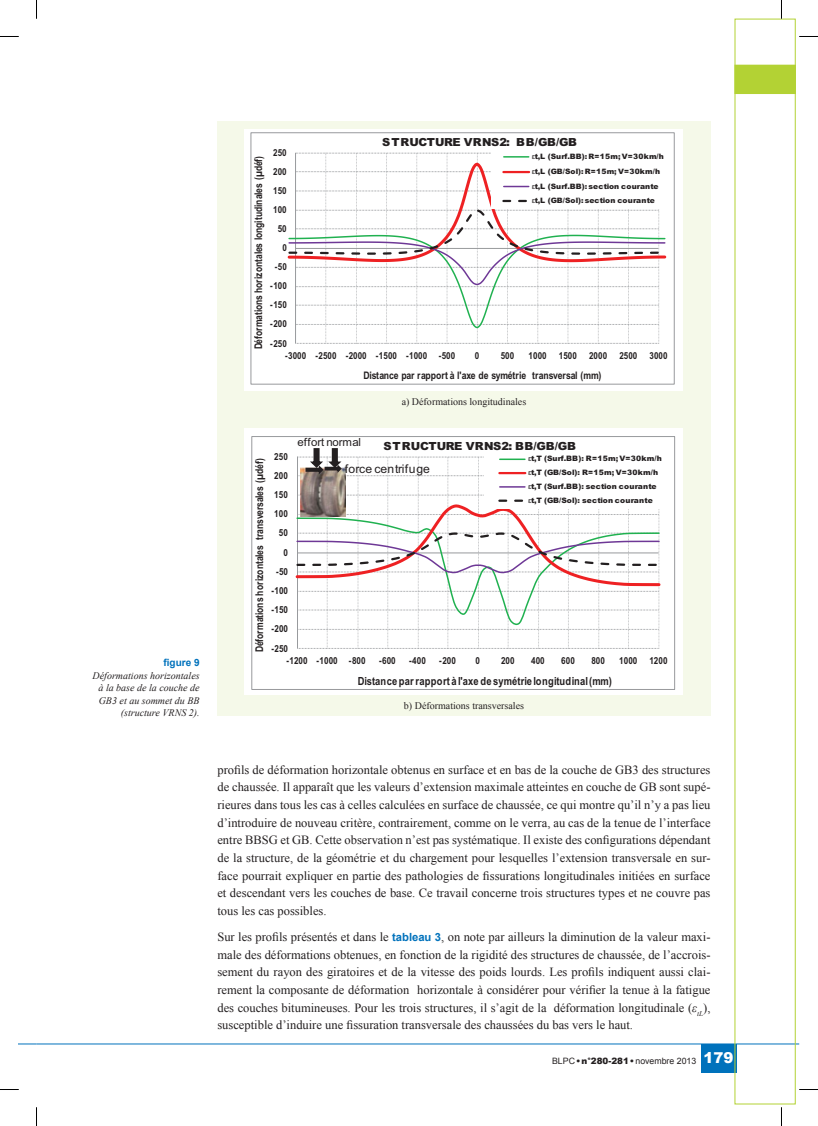
<style>
.page{position:relative;width:818px;height:1126px;background:#fff}
.page>*{position:absolute;margin:0;border:0;box-sizing:border-box;transform-origin:0 0}
.t1{font:12.5px/17.6px "Times New Roman";color:#231f20;text-align:justify}
.t2{font:11.88px "Arial";letter-spacing:.005em;color:#231f20}
.t3{font:700 11.12px "Arial Narrow";letter-spacing:.01em;color:#231f20}
.t4{font:900 11.12px "Arial";letter-spacing:.01em;color:#231f20}
.t5{font:11.12px "Arial";letter-spacing:-.01em;color:#231f20}
.t6{font:700 10.62px "Arial Narrow";color:#231f20}
.t7{font:700 10.38px "Arial Narrow";letter-spacing:-.02em;color:#231f20}
.t8{font:italic 10px/12.5px "Times New Roman";color:#231f20;text-align:right}
.t9{font:10px "Times New Roman";color:#231f20}
.t10{font:700 10px "Arial";color:#0072bc}
.t11{font:700 9.75px "Arial Narrow";letter-spacing:.005em;color:#231f20}
.t12{font:700 9.62px "Arial Narrow";letter-spacing:.005em;color:#231f20}
.t13{font:8.75px "Arial";color:#231f20}
.t14{font:900 7.5px/13.9px "Arial";letter-spacing:.035em;color:#231f20}
.t15{font:900 7.38px/14.6px "Arial";letter-spacing:.035em;color:#231f20}
.s1{font-weight:400}
.s2{font-family:"Arial";font-weight:700;font-size:11.25px;color:#0072bc}
.s3{font-style:italic}
.s4{font-weight:900}
.s5{font-weight:900;font-size:15px;color:#fff}
</style>
<div class="page">
<svg style="left:19px;top:1043px;width:17px;height:1px"></svg>
<div style="left:700px;top:1043px;width:35px;height:29px;background:#0072bc"></div>
<hr style="left:36px;top:1043px;width:762px;height:1px;background:#0072bc">
<svg style="left:734px;top:19px;width:61px;height:1085px"></svg>
<div style="left:217px;top:122px;width:493px;height:594px;background:#f5f9e9"></div>
<div style="left:244px;top:129px;width:438px;height:261px;background:#fff"></div>
<svg style="left:295px;top:343px;width:30px;height:1px"></svg>
<svg style="left:296px;top:153px;width:29px;height:1px"></svg>
<svg style="left:325px;top:153px;width:333px;height:191px"></svg>
<hr style="left:295px;top:153px;width:1px;height:190px;background:#989a9d">
<svg style="left:296px;top:161px;width:194px;height:47px"></svg>
<svg style="left:287px;top:208px;width:380px;height:121px"></svg>
<div style="left:490px;top:150px;width:183px;height:59px;background:#fff"></div>
<hr style="left:503px;top:156px;width:25px;height:2px;background:#20b150">
<hr style="left:503px;top:171px;width:25px;height:2px;background:#ee2123">
<svg style="left:296px;top:186px;width:234px;height:5px"></svg>
<svg style="left:503px;top:200px;width:24px;height:2px"></svg>
<div style="left:250px;top:132px;width:424px;height:252px;border:1px solid #989a9d"></div>
<div style="left:244px;top:428px;width:438px;height:267px;background:#fff"></div>
<svg style="left:297px;top:648px;width:361px;height:1px"></svg>
<svg style="left:298px;top:629px;width:28px;height:1px"></svg>
<svg style="left:326px;top:476px;width:333px;height:172px"></svg>
<hr style="left:297px;top:456px;width:1px;height:192px;background:#989a9d">
<svg style="left:298px;top:592px;width:362px;height:34px"></svg>
<div style="left:483px;top:452px;width:190px;height:56px;background:#fff"></div>
<svg style="left:499px;top:486px;width:25px;height:1px"></svg>
<svg style="left:295px;top:494px;width:366px;height:98px"></svg>
<div style="left:251px;top:436px;width:423px;height:253px;border:1px solid #989a9d"></div>
<img style="left:301px;top:476px;width:45px;height:40px">
<svg style="left:297px;top:448px;width:230px;height:28px"></svg>
<svg style="left:0;top:36px;width:19px;height:1px"></svg>
<svg style="left:799px;top:36px;width:18px;height:1px"></svg>
<svg style="left:0;top:1089px;width:19px;height:1px"></svg>
<svg style="left:799px;top:1089px;width:18px;height:1px"></svg>
<svg style="left:36px;top:0;width:1px;height:19px"></svg>
<svg style="left:36px;top:1107px;width:1px;height:18px"></svg>
<p class="t10" style="left:163px;top:655px;width:38px">figure 9</p>
<p class="t8" style="left:93px;top:668px;width:108px">Déformations horizontales à la base de la couche de<br>GB3 et au sommet du BB (structure VRNS 2).</p>
<p class="t12" style="left:273px;top:145px;width:15px">250</p>
<p class="t6" style="left:250px;top:349px;width:195px;rotate:-90deg">Déformations horizontales longitudinales (µdéf)</p>
<p class="t12" style="left:273px;top:164px;width:15px">200</p>
<p class="t12" style="left:273px;top:183px;width:15px">150</p>
<p class="t12" style="left:273px;top:202px;width:15px">100</p>
<p class="t12" style="left:277px;top:221px;width:10px">50</p>
<p class="t12" style="left:282px;top:240px;width:6px">0</p>
<p class="t12" style="left:275px;top:259px;width:14px">-50</p>
<p class="t12" style="left:270px;top:278px;width:18px">-100</p>
<p class="t12" style="left:270px;top:297px;width:18px">-150</p>
<p class="t12" style="left:270px;top:317px;width:18px">-200</p>
<p class="t12" style="left:270px;top:336px;width:18px">-250</p>
<p class="t4" style="left:382px;top:134px;width:196px">STRUCTURE VRNS2: BB/GB/GB</p>
<p class="t15" style="left:531px;top:149px;width:133px"><span class="s1">ε</span>t,L (Surf.BB): R=15m; V=30km/h <span class="s1">ε</span>t,L (GB/Sol): R=15m; V=30km/h <span class="s1">ε</span>t,L (Surf.BB): section courante <span class="s1">ε</span>t,L (GB/Sol): section courante</p>
<p class="t12" style="left:285px;top:348px;width:171px">-3000 -2500 -2000 -1500 -1000 -500</p>
<p class="t12" style="left:474px;top:348px;width:6px">0</p>
<p class="t12" style="left:500px;top:348px;width:15px">500</p>
<p class="t12" style="left:528px;top:348px;width:20px">1000</p>
<p class="t12" style="left:558px;top:348px;width:20px">1500</p>
<p class="t12" style="left:588px;top:348px;width:20px">2000</p>
<p class="t12" style="left:619px;top:348px;width:20px">2500</p>
<p class="t12" style="left:649px;top:348px;width:20px">3000</p>
<p class="t7" style="left:363px;top:367px;width:239px">Distance par rapport à l'axe de symétrie transversal (mm)</p>
<p class="t9" style="left:401px;top:395px;width:126px">a) Déformations longitudinales</p>
<p class="t11" style="left:274px;top:448px;width:15px">250</p>
<p class="t6" style="left:251px;top:652px;width:195px;rotate:-90deg">Déformations horizontales transversales (µdéf)</p>
<p class="t11" style="left:274px;top:468px;width:15px">200</p>
<p class="t11" style="left:274px;top:487px;width:15px">150</p>
<p class="t11" style="left:274px;top:506px;width:15px">100</p>
<p class="t11" style="left:279px;top:525px;width:11px">50</p>
<p class="t11" style="left:283px;top:544px;width:6px">0</p>
<p class="t11" style="left:276px;top:564px;width:14px">-50</p>
<p class="t11" style="left:271px;top:583px;width:18px">-100</p>
<p class="t11" style="left:271px;top:602px;width:18px">-150</p>
<p class="t11" style="left:271px;top:621px;width:18px">-200</p>
<p class="t11" style="left:271px;top:640px;width:18px">-250</p>
<p class="t5" style="left:297px;top:435px;width:65px">effort normal</p>
<p class="t4" style="left:383px;top:437px;width:194px">STRUCTURE VRNS2: BB/GB/GB</p>
<p class="t14" style="left:527px;top:451px;width:135px"><span class="s1">ε</span>t,T (Surf.BB): R=15m; V=30km/h <span class="s1">ε</span>t,T (GB/Sol): R=15m; V=30km/h <span class="s1">ε</span>t,T (Surf.BB): section courante <span class="s1">ε</span>t,T (GB/Sol): section courante</p>
<p class="t2" style="left:344px;top:461px;width:87px">force centrifuge</p>
<p class="t11" style="left:286px;top:653px;width:81px">-1200 -1000 -800</p>
<p class="t11" style="left:379px;top:653px;width:18px">-600</p>
<p class="t11" style="left:409px;top:653px;width:18px">-400</p>
<p class="t11" style="left:439px;top:653px;width:18px">-200</p>
<p class="t11" style="left:475px;top:653px;width:6px">0</p>
<p class="t11" style="left:500px;top:653px;width:15px">200</p>
<p class="t11" style="left:531px;top:653px;width:15px">400</p>
<p class="t11" style="left:561px;top:653px;width:15px">600</p>
<p class="t11" style="left:591px;top:653px;width:15px">800</p>
<p class="t11" style="left:619px;top:653px;width:50px">1000 1200</p>
<p class="t3" style="left:357px;top:672px;width:256px">Distance par rapport à l'axe de symétrie longitudinal(mm)</p>
<p class="t9" style="left:403px;top:698px;width:121px">b) Déformations transversales</p>
<p class="t1" style="left:217px;top:760px;width:494px">profils de déformation horizontale obtenus en surface et en bas de la couche de GB3 des structures de chaussée. Il apparaît que les valeurs d’extension maximale atteintes en couche de GB sont supé&shy;rieures dans tous les cas à celles calculées en surface de chaussée, ce qui montre qu’il n’y a pas lieu d’introduire de nouveau critère, contrairement, comme on le verra, au cas de la tenue de l’interface entre BBSG et GB. Cette observation n’est pas systématique. Il existe des configurations dépendant de la structure, de la géométrie et du chargement pour lesquelles l’extension transversale en sur&shy;face pourrait expliquer en partie des pathologies de fissurations longitudinales initiées en surface et descendant vers les couches de base. Ce travail concerne trois structures types et ne couvre pas tous les cas possibles.</p>
<p class="t1" style="left:217px;top:927px;width:494px">Sur les profils présentés et dans le <span class="s2">tableau 3</span>, on note par ailleurs la diminution de la valeur maxi&shy;male des déformations obtenues, en fonction de la rigidité des structures de chaussée, de l’accrois&shy;sement du rayon des giratoires et de la vitesse des poids lourds. Les profils indiquent aussi clai&shy;rement la composante de déformation horizontale à considérer pour vérifier la tenue à la fatigue des couches bitumineuses. Pour les trois structures, il s’agit de la déformation longitudinale (<span class="s3">ε</span><sub>tL</sub>), susceptible d’induire une fissuration transversale des chaussées du bas vers le haut.</p>
<p class="t13" style="left:551px;top:1055px;width:183px">BLPC <span class="s4">• n°280-281 •</span>novembre 2013 <span class="s5">179</span></p>
</div>
